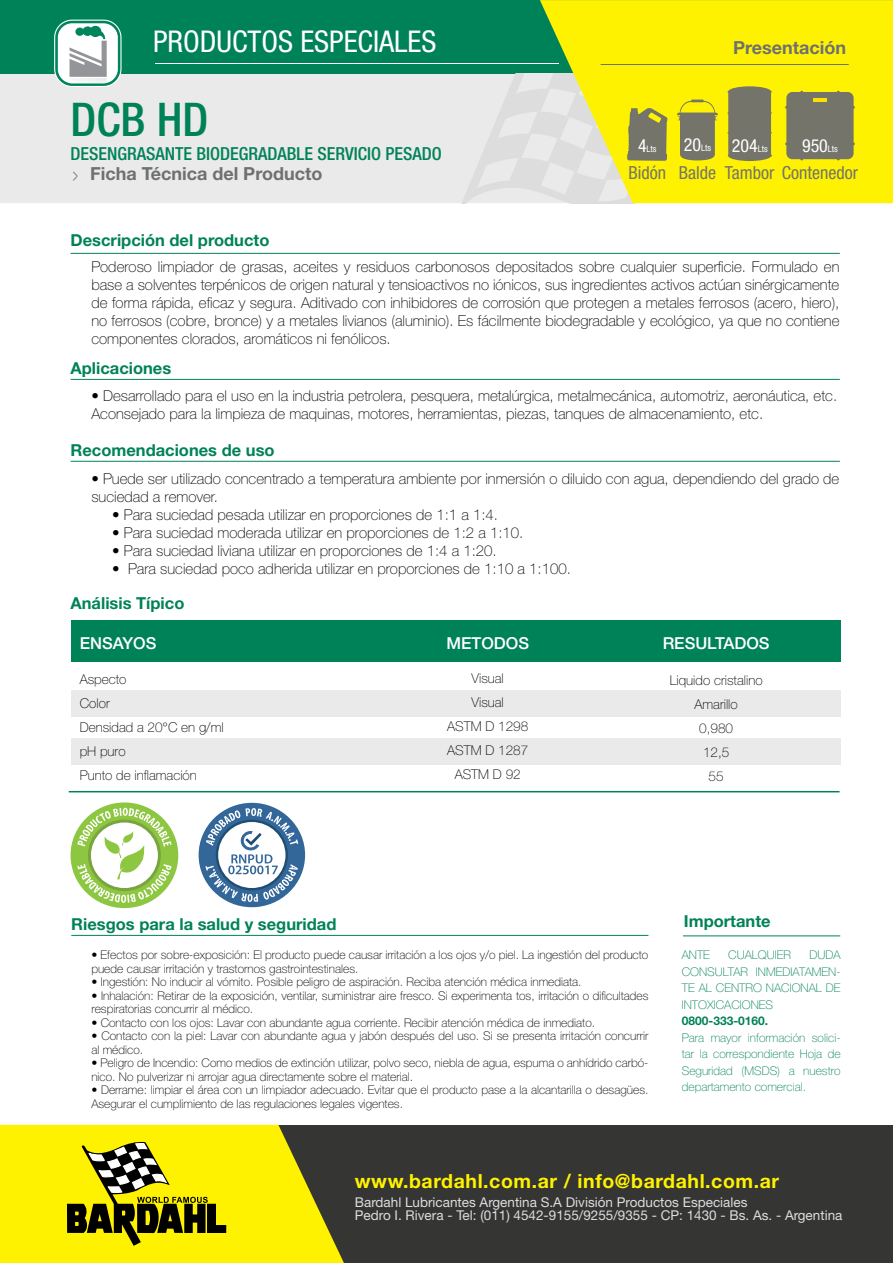
<style>
.page{position:relative;width:893px;height:1263px;background:#fff}
.page>*{position:absolute;margin:0;border:0;box-sizing:border-box;transform-origin:0 0}
.t1{font:500 condensed 46.5px "Helvetica Neue LT Std";color:#008259}
.t2{font:condensed 30px "Helvetica Neue LT Std";color:#fff}
.t3{font:700 19.5px "Helvetica Neue LT Std";letter-spacing:.03em;color:#fff200}
.t4{font:500 condensed 18px "Helvetica Neue LT Std";color:#008259}
.t5{font:700 18px "Helvetica Neue LT Std";color:#6e7071}
.t6{font:condensed 18px "Helvetica Neue LT Std";color:#74746a}
.t7{font:condensed 18px "Helvetica Neue LT Std";color:#fff}
.t8{font:700 16.5px "Helvetica Neue LT Std";color:#008259}
.t9{font:500 16.5px "Helvetica Neue LT Std";color:#fff}
.t10{font:100 15px/18px "Helvetica Neue LT Std";color:#000}
.t11{font:100 13.5px/24px "Helvetica Neue LT Std";color:#000;text-align:center}
.t12{font:13.5px/13.5px "Helvetica Neue LT Std";color:#ddddde}
.t13{font:100 12px/13.5px "Helvetica Neue LT Std";color:#000}
.t14{font:100 12px/16.5px "Helvetica Neue LT Std";color:#008259;text-align:justify}
.t15{font:700 12px "Helvetica Neue LT Std";color:#008259}
.t16{font:condensed 9px "Helvetica Neue LT Std";color:#fff}
.s1{font-family:"Myriad Pro";font-weight:400;font-size:18.3px}
.s2{font-size:18px}
.s3{font-size:9px}
</style>
<div class="page">
<div style="left:0;top:73px;width:461px;height:130px;background:#eaeaea"></div>
<div style="left:0;top:0;width:893px;height:73px;background:#008259"></div>
<hr style="left:155px;top:63px;width:404px;height:1px;background:#fff">
<div style="left:540px;top:0;width:353px;height:203px;background:#fff200"></div>
<hr style="left:601px;top:64px;width:248px;height:1px;background:#6e7071">
<div style="left:261px;top:1125px;width:632px;height:138px;background:#353534"></div>
<svg style="left:0;top:1125px;width:344px;height:138px;background:#e1d607"></svg>
<svg style="left:67px;top:1141px;width:159px;height:105px;background:#a9a10f"></svg>
<svg style="left:54px;top:20px;width:68px;height:67px"></svg>
<hr style="left:71px;top:935px;width:577px;height:1px;background:#008259">
<hr style="left:683px;top:935px;width:157px;height:1px;background:#008259">
<div style="left:71px;top:738px;width:770px;height:26px;background:#eaeaea"></div>
<div style="left:71px;top:691px;width:770px;height:26px;background:#eaeaea"></div>
<div style="left:71px;top:620px;width:770px;height:42px;background:#008259"></div>
<hr style="left:71px;top:379px;width:769px;height:1px;background:#008259">
<hr style="left:71px;top:461px;width:769px;height:1px;background:#008259">
<hr style="left:71px;top:253px;width:769px;height:1px;background:#008259">
<hr style="left:69px;top:791px;width:770px;height:1px;background:#008259">
<svg style="left:461px;top:73px;width:257px;height:130px;background:#e1dc89"></svg>
<svg style="left:727px;top:86px;width:45px;height:75px;background:#7f7e61"></svg>
<svg style="left:785px;top:91px;width:70px;height:69px;background:#7d7c62"></svg>
<hr style="left:813px;top:98px;width:14px;height:4px;background:#fee000">
<div style="left:71px;top:802px;width:107px;height:106px;background:#8dc640;border-radius:50%"></div>
<svg style="left:77px;top:808px;width:95px;height:95px"></svg>
<div style="left:199px;top:803px;width:106px;height:104px;background:#369;border-radius:50%"></div>
<svg style="left:205px;top:808px;width:93px;height:94px"></svg>
<h2 class="t2" style="left:153px;top:24px;width:285px">PRODUCTOS ESPECIALES</h2>
<p class="t5" style="left:733px;top:37px;width:115px">Presentación</p>
<h1 class="t1" style="left:71px;top:91px;width:139px">DCB HD</h1>
<p class="t4" style="left:71px;top:143px;width:373px">DESENGRASANTE BIODEGRADABLE SERVICIO PESADO</p>
<p class="t5" style="left:73px;top:162px;width:251px"><span class="s1">&gt;</span> Ficha Técnica del Producto</p>
<p class="t8" style="left:71px;top:230px;width:200px">Descripción del producto</p>
<p class="t16" style="left:638px;top:143px;width:20px"><span class="s2">4</span>Lts</p>
<p class="t6" style="left:628px;top:162px;width:39px">Bidón</p>
<p class="t16" style="left:684px;top:143px;width:29px"><span class="s2">20</span>Lts</p>
<p class="t6" style="left:679px;top:162px;width:39px">Balde</p>
<p class="t7" style="left:732px;top:135px;width:37px">204<span class="s3">Lts</span></p>
<p class="t7" style="left:802px;top:135px;width:37px">950<span class="s3">Lts</span></p>
<p class="t6" style="left:725px;top:162px;width:135px">Tambor Contenedor</p>
<p class="t10" style="left:91px;top:258px;width:750px;text-align:justify">Poderoso limpiador de grasas, aceites y residuos carbonosos depositados sobre cualquier superficie. Formulado en base a solventes terpénicos de origen natural y tensioactivos no iónicos, sus ingredientes activos actúan sinérgicamente de forma rápida, eficaz y segura. Aditivado con inhibidores de corrosión que protegen a metales ferrosos (acero, hiero), no ferrosos (cobre, bronce) y a metales livianos (aluminio). Es fácilmente biodegradable y ecológico, ya que no contiene componentes clorados, aromáticos ni fenólicos.</p>
<p class="t8" style="left:71px;top:358px;width:102px">Aplicaciones</p>
<p class="t10" style="left:91px;top:386px;width:747px">• Desarrollado para el uso en la industria petrolera, pesquera, metalúrgica, metalmecánica, automotriz, aeronáutica, etc.<br>Aconsejado para la limpieza de maquinas, motores, herramientas, piezas, tanques de almacenamiento, etc.</p>
<p class="t8" style="left:71px;top:440px;width:206px">Recomendaciones de uso</p>
<p class="t10" style="left:91px;top:470px;width:749px">• Puede ser utilizado concentrado a temperatura ambiente por inmersión o diluido con agua, dependiendo del grado de suciedad a remover.</p>
<p class="t10" style="left:112px;top:506px;width:387px">• Para suciedad pesada utilizar en proporciones de 1:1 a 1:4.</p>
<p class="t10" style="left:112px;top:524px;width:413px">• Para suciedad moderada utilizar en proporciones de 1:2 a 1:10.</p>
<p class="t10" style="left:112px;top:542px;width:386px">• Para suciedad liviana utilizar en proporciones de 1:4 a 1:20.</p>
<p class="t10" style="left:112px;top:560px;width:460px">• Para suciedad poco adherida utilizar en proporciones de 1:10 a 1:100.</p>
<p class="t8" style="left:71px;top:593px;width:115px">Análisis Típico</p>
<p class="t9" style="left:80px;top:633px;width:78px">ENSAYOS</p>
<p class="t9" style="left:446px;top:633px;width:84px">METODOS</p>
<p class="t9" style="left:663px;top:633px;width:108px">RESULTADOS</p>
<p class="t11" style="left:80px;top:667px;width:145px;text-align:left">Aspecto<br>Color<br>Densidad a 20°C en g/ml pH puro<br>Punto de inflamación</p>
<p class="t11" style="left:447px;top:667px;width:82px">Visual<br>Visual<br>ASTM D 1298<br>ASTM D 1287<br>ASTM D 92</p>
<p class="t11" style="left:670px;top:668px;width:94px">Liquido cristalino<br>Amarillo<br>0,980<br>12,5<br>55</p>
<p class="t8" style="left:71px;top:913px;width:267px">Riesgos para la salud y seguridad</p>
<p class="t13" style="left:91px;top:948px;width:558px">• Efectos por sobre-exposición: El producto puede causar irritación a los ojos y/o piel. La ingestión del producto puede causar irritación y trastornos gastrointestinales.</p>
<p class="t13" style="left:91px;top:975px;width:492px">• Ingestión: No inducir al vómito. Posible peligro de aspiración. Reciba atención médica inmediata.</p>
<p class="t13" style="left:91px;top:988px;width:559px">• Inhalación: Retirar de la exposición, ventilar, suministrar aire fresco. Si experimenta tos, irritación o dificultades respiratorias concurrir al médico.</p>
<p class="t13" style="left:91px;top:1015px;width:505px">• Contacto con los ojos: Lavar con abundante agua corriente. Recibir atención médica de inmediato.</p>
<p class="t13" style="left:91px;top:1029px;width:558px">• Contacto con la piel: Lavar con abundante agua y jabón después del uso. Si se presenta irritación concurrir al médico.</p>
<p class="t13" style="left:91px;top:1056px;width:559px">• Peligro de Incendio: Como medios de extinción utilizar, polvo seco, niebla de agua, espuma o anhídrido carbó&shy;nico. No pulverizar ni arrojar agua directamente sobre el material.</p>
<p class="t13" style="left:91px;top:1083px;width:558px">• Derrame: limpiar el área con un limpiador adecuado. Evitar que el producto pase a la alcantarilla o desagües.<br>Asegurar el cumplimiento de las regulaciones legales vigentes.</p>
<p class="t8" style="left:684px;top:911px;width:88px">Importante</p>
<p class="t14" style="left:682px;top:946px;width:30px">ANTE</p>
<p class="t14" style="left:728px;top:946px;width:64px">CUALQUIER</p>
<p class="t14" style="left:682px;top:946px;width:160px;text-indent:128px">DUDA CONSULTAR INMEDIATAMEN-TE AL CENTRO NACIONAL DE INTOXICACIONES</p>
<p class="t15" style="left:682px;top:1013px;width:88px">0800-333-0160.</p>
<p class="t14" style="left:682px;top:1029px;width:160px">Para mayor información solici&shy;tar la correspondiente Hoja de Seguridad (MSDS) a nuestro departamento comercial.</p>
<h3 class="t3" style="left:355px;top:1168px;width:426px">www.bardahl.com.ar / info@bardahl.com.ar</h3>
<p class="t12" style="left:355px;top:1195px;width:489px">Bardahl Lubricantes Argentina S.A División Productos Especiales<br>Pedro I. Rivera - Tel: (011) 4542-9155/9255/9355 - CP: 1430 - Bs. As. - Argentina</p>
</div>
